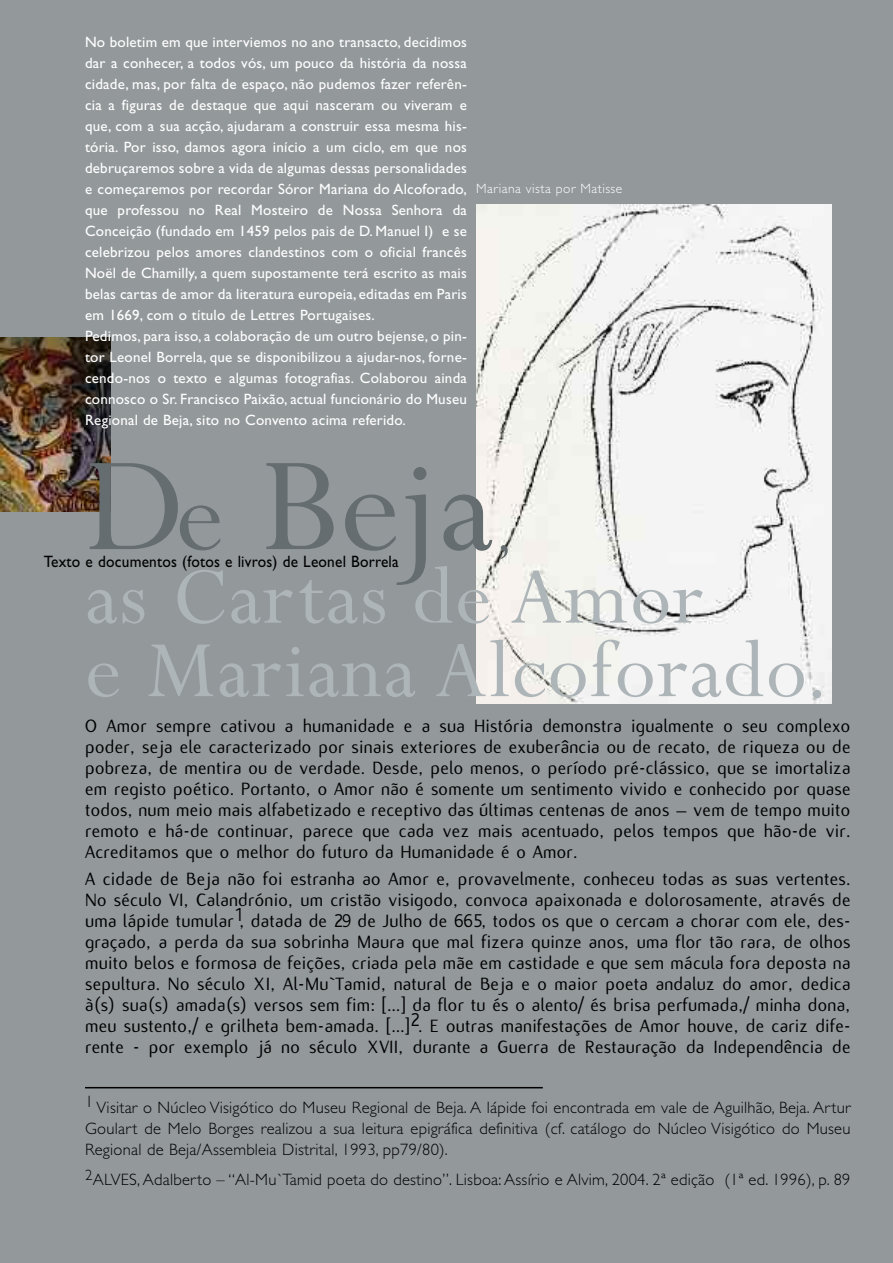
<style>
.page{position:relative;width:893px;height:1263px;background:#93989b}
.page>*{position:absolute;margin:0;border:0;box-sizing:border-box;transform-origin:0 0}
.t1{font:150px "Perpetua";color:#656d70}
.t2{font:90px/73.5px "Perpetua";letter-spacing:.015em;color:#aeb5b8}
.t3{font:57px "Perpetua";color:#656d70}
.t4{font:19.5px/21px "Flux";letter-spacing:.015em;color:#000;text-align:justify}
.t5{font:300 16.5px/21px "Gill Sans";letter-spacing:.015em;color:#000;text-align:justify}
.t6{font:16.5px "Gill Sans";letter-spacing:.015em;color:#000;scale:.93 1}
.t7{font:15px/21px "Gill Sans";letter-spacing:.015em;color:#fff}
.t8{font:300 13.5px "Gill Sans";letter-spacing:.035em;color:#fff}
.s1{font-size:120px}
</style>
<div class="page">
<img style="left:0;top:337px;width:110px;height:174px">
<img style="left:476px;top:205px;width:355px;height:499px">
<hr style="left:85px;top:1087px;width:458px;height:1px;background:#000">
<p class="t7" style="left:85px;top:32px;width:383px">No boletim em que interviemos no ano transacto, decidimos dar a conhecer, a todos vós, um pouco da história da nossa cidade, mas, por falta de espaço, não pudemos fazer referên&shy;cia a figuras de destaque que aqui nasceram ou viveram e que, com a sua acção, ajudaram a construir essa mesma his&shy;tória. Por isso, damos agora início a um ciclo, em que nos debruçaremos sobre a vida de algumas dessas personalidades e começaremos por recordar Sóror Mariana do Alcoforado, que professou no Real Mosteiro de Nossa Senhora da Conceição (fundado em 1459 pelos pais de D. Manuel I) e se celebrizou pelos amores clandestinos com o oficial francês Noël de Chamilly, a quem supostamente terá escrito as mais belas cartas de amor da literatura europeia, editadas em Paris em 1669, com o título de Lettres Portugaises.<br>Pedimos, para isso, a colaboração de um outro bejense, o pin&shy;tor Leonel Borrela, que se disponibilizou a ajudar-nos, forne&shy;cendo-nos o texto e algumas fotografias. Colaborou ainda connosco o Sr. Francisco Paixão, actual funcionário do Museu Regional de Beja, sito no Convento acima referido.</p>
<p class="t8" style="left:476px;top:183px;width:148px">Mariana vista por Matisse</p>
<h1 class="t1" style="left:85px;top:450px;width:410px">D<span class="s1">e</span> Beja</h1>
<h3 class="t3" style="left:496px;top:511px;width:18px">,</h3>
<h2 class="t2" style="left:85px;top:569px;width:746px">as Cartas de Amor<br>e Mariana Alcoforado.</h2>
<p class="t6" style="left:44px;top:555px;width:383px">Texto e documentos (fotos e livros) de Leonel Borrela</p>
<p class="t4" style="left:85px;top:715px;width:767px">O Amor sempre cativou a humanidade e a sua História demonstra igualmente o seu complexo poder, seja ele caracterizado por sinais exteriores de exuberância ou de recato, de riqueza ou de pobreza, de mentira ou de verdade. Desde, pelo menos, o período pré-clássico, que se imortaliza em registo poético. Portanto, o Amor não é somente um sentimento vivido e conhecido por quase todos, num meio mais alfabetizado e receptivo das últimas centenas de anos – vem de tempo muito remoto e há-de continuar, parece que cada vez mais acentuado, pelos tempos que hão-de vir.<br>Acreditamos que o melhor do futuro da Humanidade é o Amor.</p>
<p class="t4" style="left:85px;top:868px;width:767px">A cidade de Beja não foi estranha ao Amor e, provavelmente, conheceu todas as suas vertentes.<br>No século VI, Calandrónio, um cristão visigodo, convoca apaixonada e dolorosamente, através de uma lápide tumular1, datada de 29 de Julho de 665, todos os que o cercam a chorar com ele, des&shy;graçado, a perda da sua sobrinha Maura que mal fizera quinze anos, uma flor tão rara, de olhos muito belos e formosa de feições, criada pela mãe em castidade e que sem mácula fora deposta na sepultura. No século XI, Al-Mu`Tamid, natural de Beja e o maior poeta andaluz do amor, dedica à(s) sua(s) amada(s) versos sem fim: […] da flor tu és o alento/ és brisa perfumada,/ minha dona, meu sustento,/ e grilheta bem-amada. […]2. E outras manifestações de Amor houve, de cariz dife&shy;rente - por exemplo já no século XVII, durante a Guerra de Restauração da Independência de</p>
<p class="t5" style="left:85px;top:1098px;width:767px">1 Visitar o Núcleo Visigótico do Museu Regional de Beja. A lápide foi encontrada em vale de Aguilhão, Beja. Artur Goulart de Melo Borges realizou a sua leitura epigráfica definitiva (cf. catálogo do Núcleo Visigótico do Museu Regional de Beja/Assembleia Distrital, 1993, pp79/80).</p>
<p class="t5" style="left:85px;top:1170px;width:767px"><sup>2</sup>ALVES, Adalberto – “Al-Mu`Tamid poeta do destino”. Lisboa: Assírio e Alvim, 2004. 2ª edição (1ª ed. 1996), p. 89</p>
</div>
